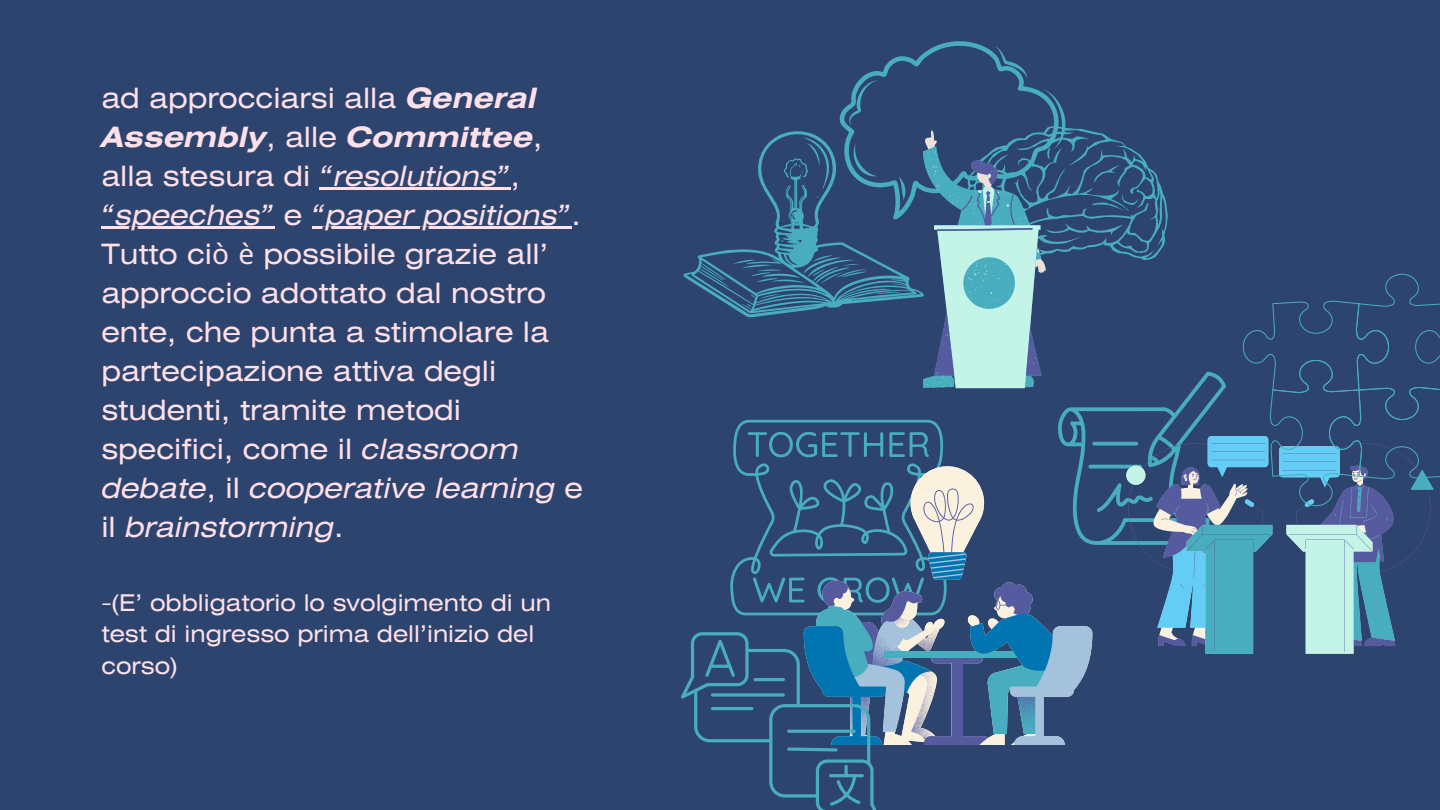
<style>
.page{position:relative;width:1440px;height:810px;background:#2d446e}
.page>*{position:absolute;margin:0;border:0;box-sizing:border-box;transform-origin:0 0}
.t1{font:28px/39px "Helios Ext";color:#ffe0e9}
.t2{font:italic 28px "Helios Ext";color:#ffe0e9}
.t3{font:23px/31.5px "Helios Ext";color:#ffe0e9}
.s1{font-weight:700;font-style:italic}
.s2{font-style:italic}
.s3{font-style:normal}
.s4{font-family:"Noto Sans"}
</style>
<div class="page">
<hr style="left:320px;top:188px;width:191px;height:2px;background:#ffe0e9">
<hr style="left:101px;top:227px;width:174px;height:2px;background:#ffe0e9">
<hr style="left:312px;top:227px;width:259px;height:2px;background:#ffe0e9">
<svg style="left:681px;top:41px;width:759px;height:769px"></svg>
<h1 class="t1" style="left:101px;top:81px;width:443px">ad approcciarsi alla <span class="s1">General<br>Assembly</span>, alle <span class="s1">Committee</span>, alla stesura di <span class="s2">“resolutions”</span>,</h1>
<p class="t2" style="left:101px;top:205px;width:481px">“speeches” <span class="s3">e</span> “paper positions”<span class="s3">.</span></p>
<p class="t1" style="left:101px;top:237px;width:483px">Tutto ci<span class="s4">ò è</span> possibile grazie all’ approccio adottato dal nostro ente, che punta a stimolare la partecipazione attiva degli studenti, tramite metodi specifici, come il <span class="s2">classroom debate</span>, il <span class="s2">cooperative learning</span> e il <span class="s2">brainstorming</span>.</p>
<p class="t3" style="left:101px;top:589px;width:451px">-(E’ obbligatorio lo svolgimento di un test di ingresso prima dell’inizio del corso)</p>
</div>
